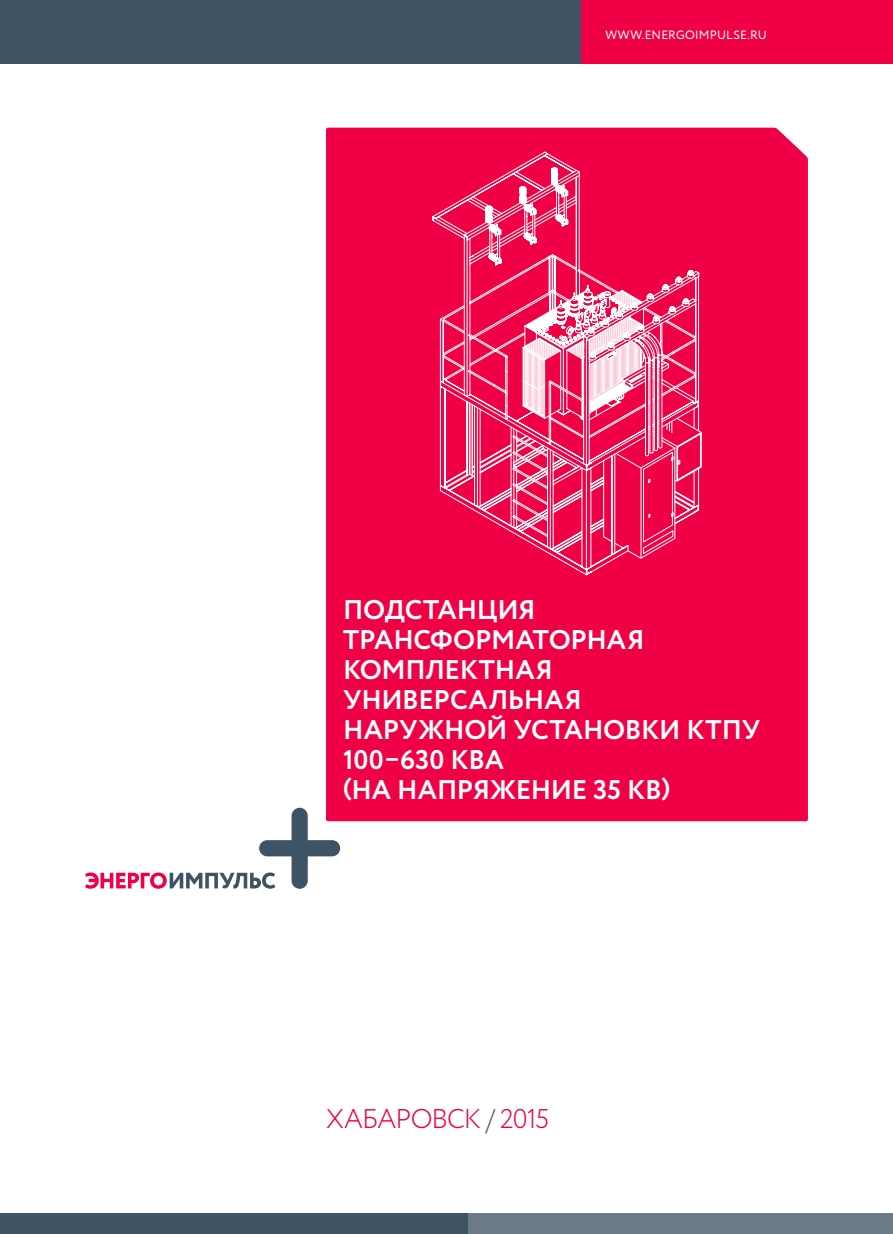
<style>
.page{position:relative;width:893px;height:1234px;background:#fff}
.page>*{position:absolute;margin:0;border:0;box-sizing:border-box;transform-origin:0 0}
.t1{font:700 27px/30px "Circe";letter-spacing:-.005em;color:#fff}
.t2{font:300 27px "Circe";letter-spacing:-.035em;color:#f00044}
.t3{font:12px "Circe";letter-spacing:.015em;color:#fff}
.s1{color:#3e5364}
</style>
<div class="page">
<div style="left:0;top:0;width:581px;height:64px;background:#3e5364"></div>
<div style="left:468px;top:1212px;width:425px;height:21px;background:#6c7a88"></div>
<div style="left:0;top:1212px;width:468px;height:21px;background:#3e5364"></div>
<div style="left:581px;top:0;width:312px;height:64px;background:#f00044"></div>
<div style="left:326px;top:128px;width:482px;height:693px;background:#f00044"></div>
<svg style="left:85px;top:807px;width:255px;height:81px"></svg>
<div style="left:440px;top:552px;width:259px;height:23px;background:#f00044"></div>
<svg style="left:445px;top:558px;width:249px;height:9px"></svg>
<svg style="left:432px;top:151px;width:181px;height:245px"></svg>
<svg style="left:445px;top:153px;width:257px;height:405px"></svg>
<p class="t3" style="left:605px;top:27px;width:163px">WWW.ENERGOIMPULSE.RU</p>
<p class="t1" style="left:343px;top:595px;width:419px">ПОДСТАНЦИЯ<br>ТРАНСФОРМАТОРНАЯ<br>КОМПЛЕКТНАЯ<br>УНИВЕРСАЛЬНАЯ<br>НАРУЖНОЙ УСТАНОВКИ КТПУ<br>100–630 КВА<br>(НА НАПРЯЖЕНИЕ 35 КВ)</p>
<p class="t2" style="left:326px;top:1100px;width:225px">ХАБАРОВСК <span class="s1">/</span> 2015</p>
</div>
